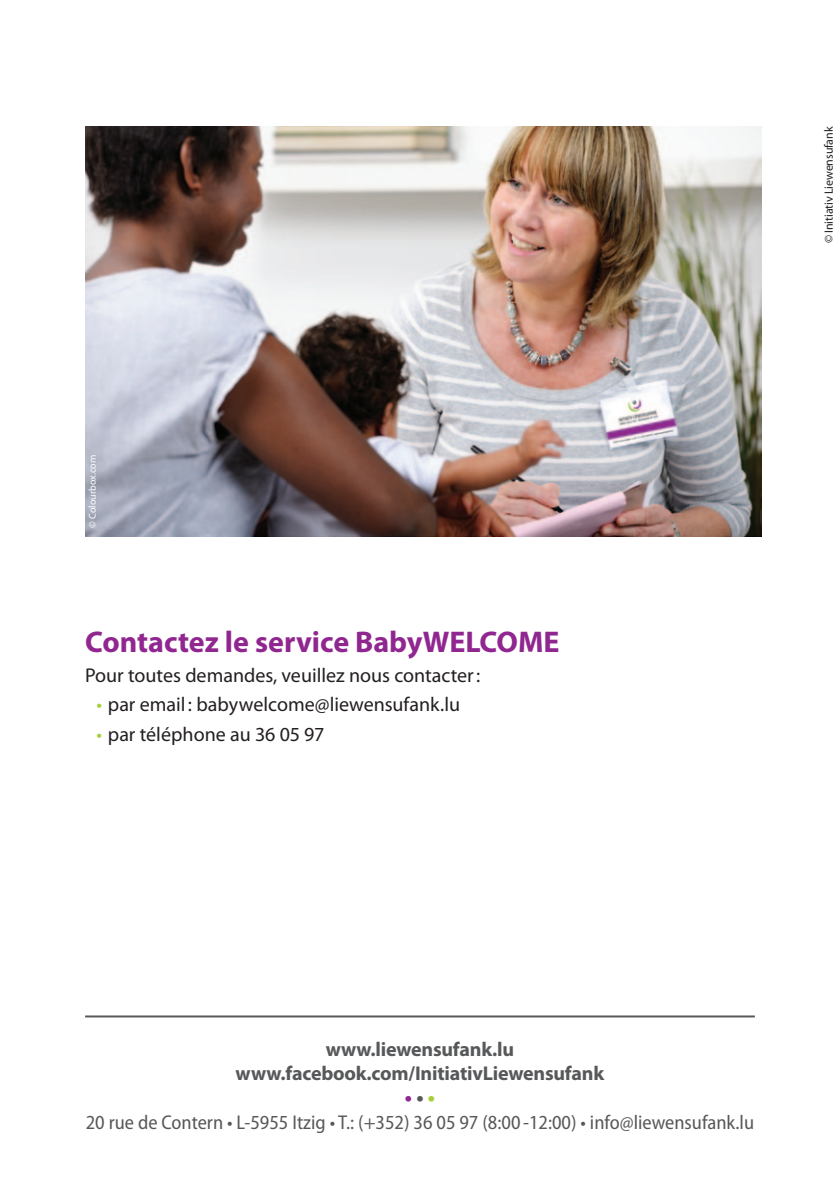
<style>
.page{position:relative;width:840px;height:1191px;background:#fff}
.page>*{position:absolute;margin:0;border:0;box-sizing:border-box;transform-origin:0 0}
.t1{font:700 30px "Myriad Pro";color:#90268f}
.t2{font:20px "Myriad Pro";color:#231f20}
.t3{font:semi-condensed 20px/25.6px "Myriad Pro";color:#57585a;text-align:center}
.t4{font:700 20px/24px "Myriad Pro";letter-spacing:-.01em;color:#57585a;text-align:center}
.t5{font:12px "Myriad Pro";letter-spacing:-.01em;color:#231f20}
.t6{font:10px "Myriad Pro";color:#fff}
.s1{color:#a6ce39}
.s2{font-weight:900;font-stretch:normal;color:#90268f}
.s3{font-weight:900;font-stretch:normal}
.s4{font-weight:900;font-stretch:normal;color:#a6ce39}
</style>
<div class="page">
<hr style="left:85px;top:1015px;width:669px;height:2px;background:#57585a">
<img style="left:85px;top:127px;width:676px;height:409px">
<p class="t6" style="left:87px;top:527px;width:74px;rotate:-90deg">© Colourbox.com</p>
<h1 class="t1" style="left:85px;top:625px;width:475px">Contactez le service BabyWELCOME</h1>
<p class="t2" style="left:85px;top:664px;width:396px">Pour toutes demandes, veuillez nous contacter:</p>
<p class="t2" style="left:96px;top:694px;width:365px"><span class="s1">•</span> par email : babywelcome@liewensufank.lu</p>
<p class="t2" style="left:96px;top:723px;width:229px"><span class="s1">•</span> par téléphone au 36 05 97</p>
<p class="t5" style="left:821px;top:243px;width:118px;rotate:-90deg">© Initiativ Liewensufank</p>
<p class="t4" style="left:235px;top:1037px;width:370px">www.liewensufank.lu www.facebook.com/InitiativLiewensufank</p>
<p class="t3" style="left:86px;top:1084px;width:669px"><span class="s2">•</span><span class="s3">•</span><span class="s4">•<br></span>20 rue de Contern • L-5955 Itzig • T.: (+352) 36 05 97 (8:00 -12:00) • info@liewensufank.lu</p>
</div>
